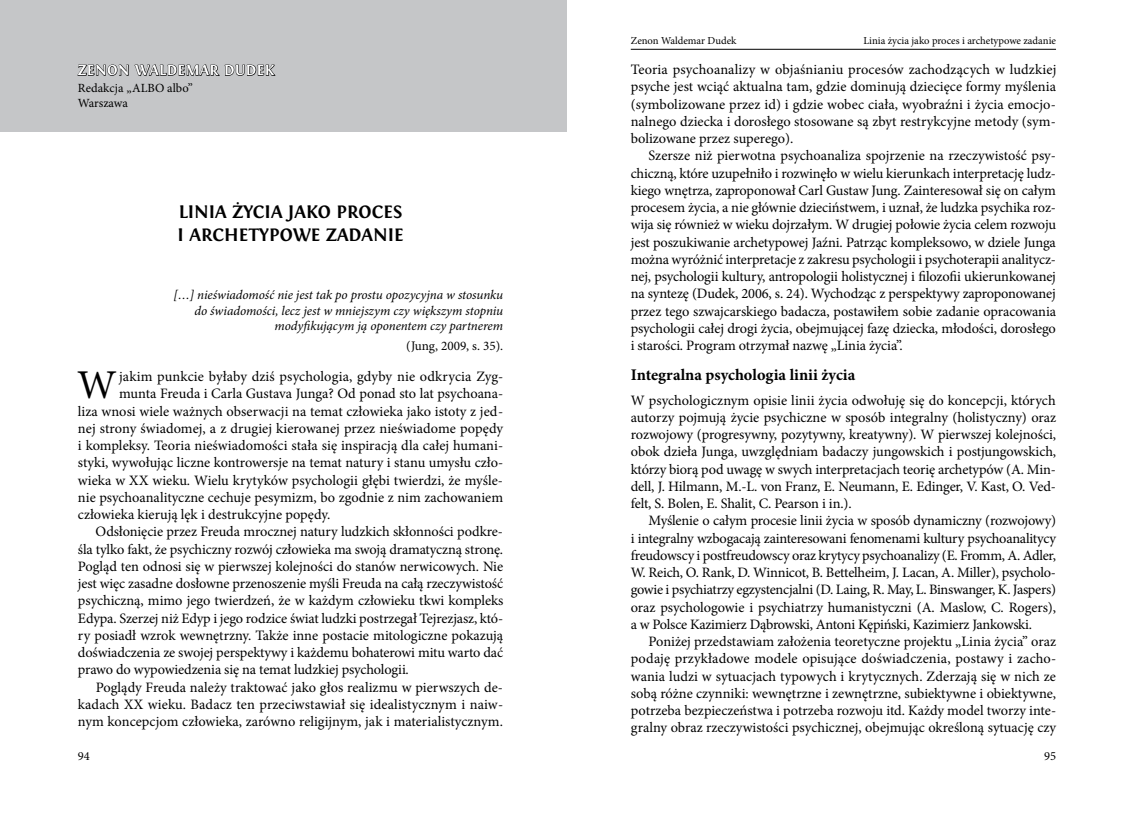
<style>
.page{position:relative;width:1134px;height:815px;background:#fff}
.page>*{position:absolute;margin:0;border:0;box-sizing:border-box;transform-origin:0 0}
.t1{font:40.88px "Minion Pro";color:#000}
.t2{font:700 18.75px/22.5px "Fontin";color:#000}
.t3{font:700 16.25px "Minion Pro";color:#000}
.t4{font:700 15px "Fontin";letter-spacing:.025em;color:#fff}
.t5{font:14.38px/17.2px "Minion Pro";letter-spacing:-.005em;color:#000;text-align:justify}
.t6{font:italic 13.12px/15.8px "Minion Pro";letter-spacing:-.005em;color:#000;text-align:right}
.t7{font:13.12px "Minion Pro";color:#000}
.t8{font:12.5px/15px "Minion Pro";color:#000}
.t9{font:10.62px "Minion Pro";color:#000}
</style>
<div class="page">
<div style="left:0;top:0;width:567px;height:131px;background:#c5c6c8"></div>
<hr style="left:631px;top:49px;width:425px;height:1px;background:#000">
<svg style="left:77px;top:64px;width:199px;height:12px"></svg>
<p class="t4" style="left:78px;top:62px;width:198px">ZENON WALDEMAR DUDEK</p>
<p class="t8" style="left:78px;top:81px;width:116px">Redakcja „ALBO albo”<br>Warszawa</p>
<h2 class="t2" style="left:177px;top:201px;width:228px">LINIA ŻYCIA JAKO PROCES<br>I ARCHETYPOWE ZADANIE</h2>
<p class="t6" style="left:174px;top:287px;width:331px">[…] nieświadomość nie jest tak po prostu opozycyjna w stosunku do świadomości, lecz jest w mniejszym czy większym stopniu modyfikującym ją oponentem czy partnerem</p>
<p class="t7" style="left:406px;top:337px;width:98px">(Jung, 2009, s. 35).</p>
<h1 class="t1" style="left:77px;top:358px;width:40px">W</h1>
<p class="t5" style="left:119px;top:368px;width:386px">jakim punkcie byłaby dziś psychologia, gdyby nie odkrycia Zyg-</p>
<p class="t5" style="left:119px;top:385px;width:386px">munta Freuda i Carla Gustava Junga? Od ponad sto lat psychoana-</p>
<p class="t5" style="left:78px;top:402px;width:427px">liza wnosi wiele ważnych obserwacji na temat człowieka jako istoty z jed-</p>
<p class="t5" style="left:78px;top:420px;width:427px">nej strony świadomej, a z drugiej kierowanej przez nieświadome popędy</p>
<p class="t5" style="left:78px;top:437px;width:427px">i kompleksy. Teoria nieświadomości stała się inspiracją dla całej humani-</p>
<p class="t5" style="left:78px;top:454px;width:427px">styki, wywołując liczne kontrowersje na temat natury i stanu umysłu czło-</p>
<p class="t5" style="left:78px;top:471px;width:427px">wieka w XX wieku. Wielu krytyków psychologii głębi twierdzi, że myśle-</p>
<p class="t5" style="left:78px;top:489px;width:427px">nie psychoanalityczne cechuje pesymizm, bo zgodnie z nim zachowaniem</p>
<p class="t5" style="left:78px;top:506px;width:254px">człowieka kierują lęk i destrukcyjne popędy.</p>
<p class="t5" style="left:96px;top:523px;width:409px">Odsłonięcie przez Freuda mrocznej natury ludzkich skłonności podkre-</p>
<p class="t5" style="left:78px;top:540px;width:427px">śla tylko fakt, że psychiczny rozwój człowieka ma swoją dramatyczną stronę.</p>
<p class="t5" style="left:78px;top:558px;width:427px">Pogląd ten odnosi się w pierwszej kolejności do stanów nerwicowych. Nie</p>
<p class="t5" style="left:78px;top:575px;width:427px">jest więc zasadne dosłowne przenoszenie myśli Freuda na całą rzeczywistość</p>
<p class="t5" style="left:78px;top:592px;width:427px">psychiczną, mimo jego twierdzeń, że w każdym człowieku tkwi kompleks</p>
<p class="t5" style="left:78px;top:609px;width:427px">Edypa. Szerzej niż Edyp i jego rodzice świat ludzki postrzegał Tejrezjasz, któ-</p>
<p class="t5" style="left:78px;top:627px;width:427px">ry posiadł wzrok wewnętrzny. Także inne postacie mitologiczne pokazują</p>
<p class="t5" style="left:78px;top:644px;width:427px">doświadczenia ze swojej perspektywy i każdemu bohaterowi mitu warto dać</p>
<p class="t5" style="left:78px;top:661px;width:332px">prawo do wypowiedzenia się na temat ludzkiej psychologii.</p>
<p class="t5" style="left:96px;top:678px;width:409px">Poglądy Freuda należy traktować jako głos realizmu w pierwszych de-</p>
<p class="t5" style="left:78px;top:696px;width:427px">kadach XX wieku. Badacz ten przeciwstawiał się idealistycznym i naiw-</p>
<p class="t5" style="left:78px;top:713px;width:426px">nym koncepcjom człowieka, zarówno religijnym, jak i materialistycznym.</p>
<p class="t9" style="left:631px;top:34px;width:107px">Zenon Waldemar Dudek</p>
<p class="t9" style="left:863px;top:34px;width:194px">Linia życia jako proces i archetypowe zadanie</p>
<p class="t5" style="left:631px;top:61px;width:427px">Teoria psychoanalizy w objaśnianiu procesów zachodzących w ludzkiej psyche jest wciąć aktualna tam, gdzie dominują dziecięce formy myślenia (symbolizowane przez id) i gdzie wobec ciała, wyobraźni i życia emocjo&shy;nalnego dziecka i dorosłego stosowane są zbyt restrykcyjne metody (sym&shy;bolizowane przez superego).</p>
<p class="t5" style="left:631px;top:147px;width:427px;text-indent:18px">Szersze niż pierwotna psychoanaliza spojrzenie na rzeczywistość psy&shy;chiczną, które uzupełniło i rozwinęło w wielu kierunkach interpretację ludz&shy;kiego wnętrza, zaproponował Carl Gustaw Jung. Zainteresował się on całym procesem życia, a nie głównie dzieciństwem, i uznał, że ludzka psychika roz&shy;wija się również w wieku dojrzałym. W drugiej połowie życia celem rozwoju jest poszukiwanie archetypowej Jaźni. Patrząc kompleksowo, w dziele Junga można wyróżnić interpretacje z zakresu psychologii i psychoterapii analitycz&shy;nej, psychologii kultury, antropologii holistycznej i filozofii ukierunkowanej na syntezę (Dudek, 2006, s. 24). Wychodząc z perspektywy zaproponowanej przez tego szwajcarskiego badacza, postawiłem sobie zadanie opracowania psychologii całej drogi życia, obejmującej fazę dziecka, młodości, dorosłego i starości. Program otrzymał nazwę „Linia życia”.</p>
<p class="t3" style="left:631px;top:364px;width:226px">Integralna psychologia linii życia</p>
<p class="t5" style="left:631px;top:392px;width:427px">W psychologicznym opisie linii życia odwołuję się do koncepcji, których autorzy pojmują życie psychiczne w sposób integralny (holistyczny) oraz rozwojowy (progresywny, pozytywny, kreatywny). W pierwszej kolejności, obok dzieła Junga, uwzględniam badaczy jungowskich i postjungowskich, którzy biorą pod uwagę w swych interpretacjach teorię archetypów (A. Min&shy;dell, J. Hilmann, M.-L. von Franz, E. Neumann, E. Edinger, V. Kast, O. Ved&shy;felt, S. Bolen, E. Shalit, C. Pearson i in.).</p>
<p class="t5" style="left:631px;top:512px;width:427px;text-indent:18px">Myślenie o całym procesie linii życia w sposób dynamiczny (rozwojowy) i integralny wzbogacają zainteresowani fenomenami kultury psychoanalitycy freudowscy i postfreudowscy oraz krytycy psychoanalizy (E. Fromm, A. Adler, W. Reich, O. Rank, D. Winnicot, B. Bettelheim, J. Lacan, A. Miller), psycholo&shy;gowie i psychiatrzy egzystencjalni (D. Laing, R. May, L. Binswanger, K. Jaspers) oraz psychologowie i psychiatrzy humanistyczni (A. Maslow, C. Rogers), a w Polsce Kazimierz Dąbrowski, Antoni Kępiński, Kazimierz Jankowski.</p>
<p class="t5" style="left:631px;top:633px;width:427px;text-indent:18px">Poniżej przedstawiam założenia teoretyczne projektu „Linia życia” oraz podaję przykładowe modele opisujące doświadczenia, postawy i zacho&shy;wania ludzi w sytuacjach typowych i krytycznych. Zderzają się w nich ze sobą różne czynniki: wewnętrzne i zewnętrzne, subiektywne i obiektywne, potrzeba bezpieczeństwa i potrzeba rozwoju itd. Każdy model tworzy inte&shy;gralny obraz rzeczywistości psychicznej, obejmując określoną sytuację czy</p>
<p class="t8" style="left:78px;top:749px;width:13px">94</p>
<p class="t8" style="left:1044px;top:749px;width:13px">95</p>
</div>
